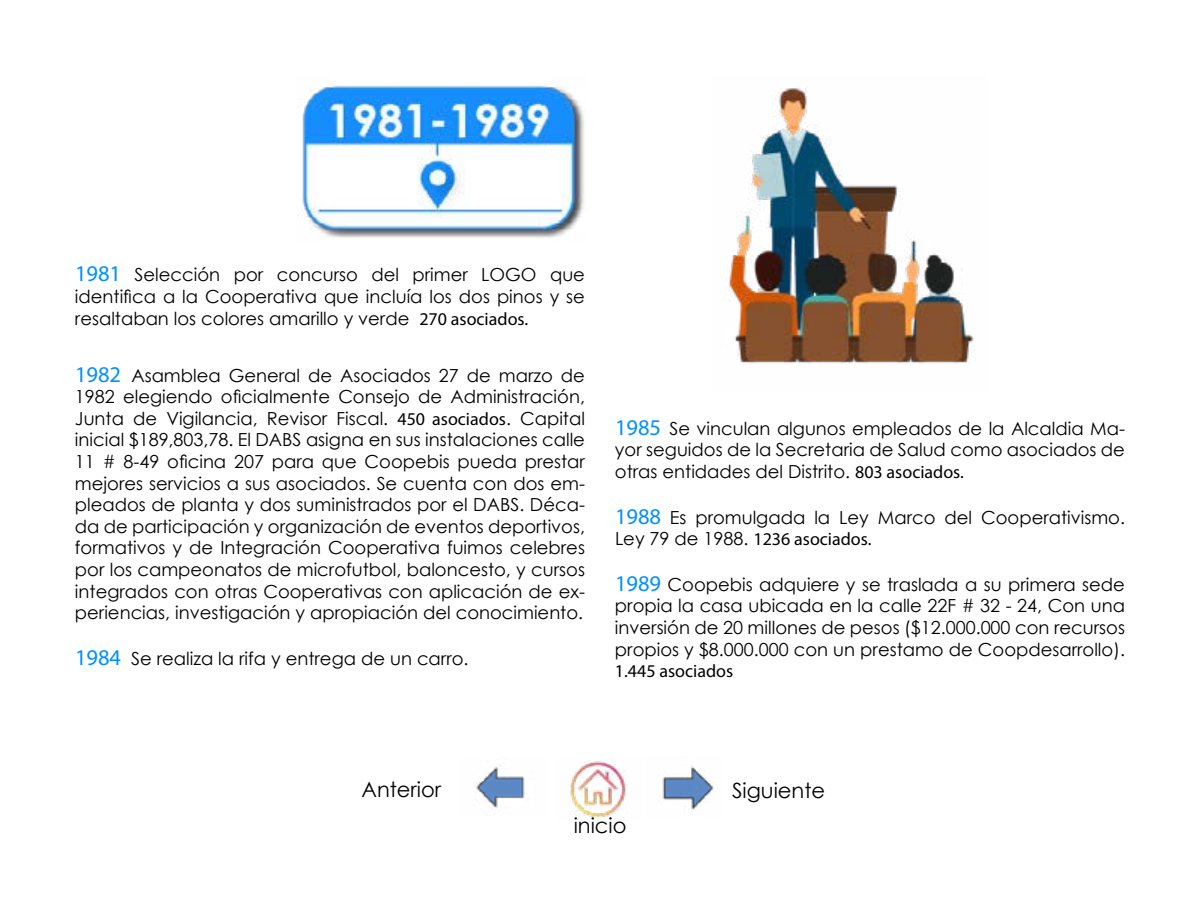
<style>
.page{position:relative;width:1200px;height:900px;background:#fff}
.page>*{position:absolute;margin:0;border:0;box-sizing:border-box;transform-origin:0 0}
.t1{font:21px "Century Gothic";color:#000}
.t2{font:18px/21.6px "Century Gothic";color:#000;text-align:justify}
.t3{font:18px "Myriad Pro";color:#000}
.s1{font-family:"Myriad Pro";font-size:22.5px;color:#008fff}
.s2{font-family:"Myriad Pro"}
.s3{font-family:"Century Gothic"}
</style>
<div class="page">
<img style="left:302px;top:85px;width:282px;height:153px">
<img style="left:729px;top:88px;width:245px;height:276px">
<img style="left:475px;top:766px;width:50px;height:42px">
<img style="left:662px;top:766px;width:53px;height:44px">
<img style="left:570px;top:761px;width:56px;height:57px">
<p class="t2" style="left:75px;top:265px;width:512px"><span class="s1">1981</span> Selección por concurso del primer LOGO que identifica a la Cooperativa que incluía los dos pinos y se resaltaban los colores amarillo y verde <span class="s2">270 asociados.</span></p>
<p class="t2" style="left:75px;top:364px;width:512px"><span class="s1">1982</span> Asamblea General de Asociados 27 de marzo de 1982 elegiendo oficialmente Consejo de Administración, Junta de Vigilancia, Revisor Fiscal. <span class="s2">450 asociados</span>. Capital inicial $189,803,78. El DABS asigna en sus instalaciones calle 11 # 8-49 oficina 207 para que Coopebis pueda prestar mejores servicios a sus asociados. Se cuenta con dos em&shy;pleados de planta y dos suministrados por el DABS. Déca&shy;da de participación y organización de eventos deportivos, formativos y de Integración Cooperativa fuimos celebres por los campeonatos de microfutbol, baloncesto, y cursos integrados con otras Cooperativas con aplicación de ex&shy;periencias, investigación y apropiación del conocimiento.</p>
<p class="t2" style="left:75px;top:649px;width:395px"><span class="s1">1984</span> Se realiza la rifa y entrega de un carro.</p>
<p class="t2" style="left:615px;top:419px;width:512px"><span class="s1">1985</span> Se vinculan algunos empleados de la Alcaldia Ma&shy;yor seguidos de la Secretaria de Salud como asociados de otras entidades del Distrito. <span class="s2">803 asociados.</span></p>
<p class="t2" style="left:615px;top:508px;width:512px"><span class="s1">1988</span> Es promulgada la Ley Marco del Cooperativismo.</p>
<p class="t3" style="left:615px;top:532px;width:258px"><span class="s3">Ley 79 de 1988.</span> 1236 asociados.</p>
<p class="t2" style="left:615px;top:575px;width:512px"><span class="s1">1989</span> Coopebis adquiere y se traslada a su primera sede propia la casa ubicada en la calle 22F # 32 - 24, Con una inversión de 20 millones de pesos ($12.000.000 con recursos propios y $8.000.000 con un prestamo de Coopdesarrollo).</p>
<p class="t3" style="left:615px;top:664px;width:120px">1.445 asociados</p>
<p class="t1" style="left:362px;top:781px;width:81px">Anterior</p>
<p class="t1" style="left:732px;top:782px;width:94px">Siguiente</p>
<p class="t1" style="left:574px;top:817px;width:54px">inicio</p>
</div>
